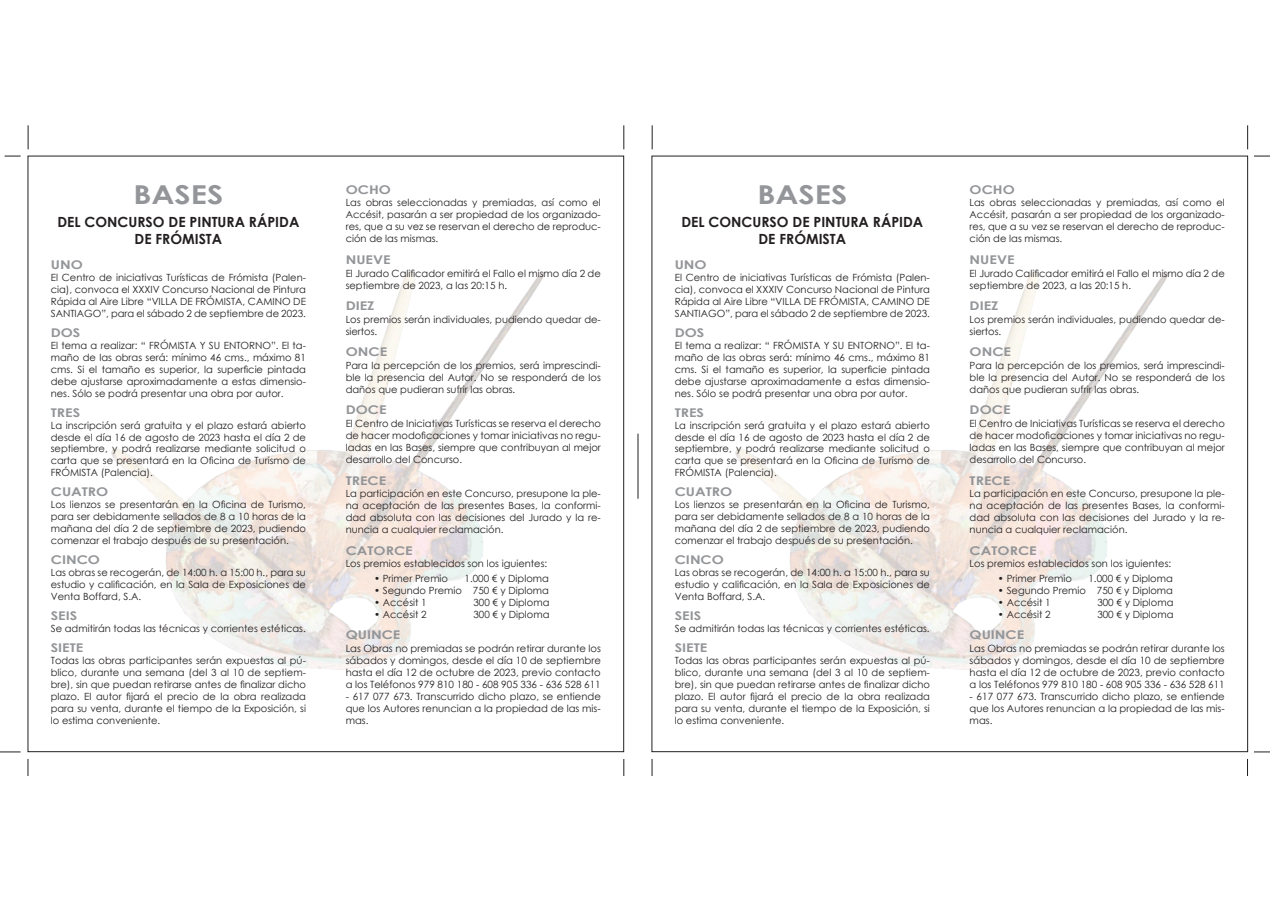
<style>
.page{position:relative;width:1276px;height:908px;background:#fff}
.page>*{position:absolute;margin:0;border:0;box-sizing:border-box;transform-origin:0 0}
.t1{font:700 26px "Century Gothic";color:#939598;scale:1.2 1}
.t2{font:700 14px/16.8px "Century Gothic";color:#231f20;text-align:center}
.t3{font:700 12px "Century Gothic";color:#939598;scale:1.2 1}
.t4{font:10px/12px "Century Gothic";color:#231f20;text-align:justify}
.t5{font:9.9px/11.9px "Century Gothic";color:#231f20;text-align:justify}
</style>
<div class="page">
<img style="left:111px;top:270px;width:434px;height:400px">
<svg style="left:1247px;top:125px;width:1px;height:24px"></svg>
<svg style="left:652px;top:125px;width:1px;height:24px"></svg>
<svg style="left:623px;top:125px;width:1px;height:24px"></svg>
<hr style="left:638px;top:433px;width:1px;height:65px;background:#231f20">
<svg style="left:28px;top:125px;width:1px;height:24px"></svg>
<svg style="left:5px;top:156px;width:16px;height:1px"></svg>
<svg style="left:0;top:751px;width:21px;height:1px"></svg>
<svg style="left:28px;top:759px;width:1px;height:16px"></svg>
<svg style="left:623px;top:759px;width:1px;height:16px"></svg>
<svg style="left:652px;top:759px;width:1px;height:16px"></svg>
<svg style="left:1247px;top:759px;width:1px;height:16px"></svg>
<svg style="left:1254px;top:751px;width:16px;height:1px"></svg>
<svg style="left:1254px;top:156px;width:16px;height:1px"></svg>
<img style="left:735px;top:270px;width:434px;height:400px">
<h1 class="t1" style="left:133px;top:175px;width:76px">BASES</h1>
<h2 class="t2" style="left:57px;top:212px;width:243px">DEL CONCURSO DE PINTURA RÁPIDA<br>DE FRÓMISTA</h2>
<p class="t3" style="left:51px;top:256px;width:28px">UNO</p>
<p class="t5" style="left:51px;top:271px;width:257px">El Centro de iniciativas Turísticas de Frómista (Palen&shy;cia), convoca el XXXIV Concurso Nacional de Pintura Rápida al Aire Libre “VILLA DE FRÓMISTA, CAMINO DE SANTIAGO”, para el sábado 2 de septiembre de 2023.</p>
<p class="t3" style="left:51px;top:323px;width:26px">DOS</p>
<p class="t5" style="left:51px;top:339px;width:257px">El tema a realizar: “ FRÓMISTA Y SU ENTORNO”. El ta&shy;maño de las obras será: mínimo 46 cms., máximo 81 cms. Si el tamaño es superior, la superficie pintada debe ajustarse aproximadamente a estas dimensio&shy;nes. Sólo se podrá presentar una obra por autor.</p>
<p class="t3" style="left:51px;top:403px;width:26px">TRES</p>
<p class="t5" style="left:51px;top:419px;width:257px">La inscripción será gratuita y el plazo estará abierto desde el día 16 de agosto de 2023 hasta el día 2 de septiembre, y podrá realizarse mediante solicitud o carta que se presentará en la Oficina de Turismo de FRÓMISTA (Palencia).</p>
<p class="t3" style="left:51px;top:482px;width:50px">CUATRO</p>
<p class="t5" style="left:51px;top:498px;width:257px">Los lienzos se presentarán en la Oficina de Turismo, para ser debidamente sellados de 8 a 10 horas de la mañana del día 2 de septiembre de 2023, pudiendo comenzar el trabajo después de su presentación.</p>
<p class="t3" style="left:51px;top:550px;width:43px">CINCO</p>
<p class="t5" style="left:51px;top:566px;width:257px">Las obras se recogerán, de 14:00 h. a 15:00 h., para su estudio y calificación, en la Sala de Exposiciones de Venta Boffard, S.A.</p>
<p class="t3" style="left:51px;top:606px;width:24px">SEIS</p>
<p class="t5" style="left:51px;top:622px;width:256px">Se admitirán todas las técnicas y corrientes estéticas.</p>
<p class="t3" style="left:51px;top:638px;width:29px">SIETE</p>
<p class="t5" style="left:51px;top:654px;width:257px">Todas las obras participantes serán expuestas al pú&shy;blico, durante una semana (del 3 al 10 de septiem&shy;bre), sin que puedan retirarse antes de finalizar dicho plazo. El autor fijará el precio de la obra realizada para su venta, durante el tiempo de la Exposición, si lo estima conveniente.</p>
<p class="t3" style="left:346px;top:180px;width:39px">OCHO</p>
<p class="t5" style="left:346px;top:197px;width:257px">Las obras seleccionadas y premiadas, así como el Accésit, pasarán a ser propiedad de los organizado&shy;res, que a su vez se reservan el derecho de reproduc&shy;ción de las mismas.</p>
<p class="t3" style="left:346px;top:250px;width:39px">NUEVE</p>
<p class="t5" style="left:346px;top:267px;width:257px">El Jurado Calificador emitirá el Fallo el mismo día 2 de septiembre de 2023, a las 20:15 h.</p>
<p class="t3" style="left:346px;top:296px;width:25px">DIEZ</p>
<p class="t5" style="left:346px;top:313px;width:257px">Los premios serán individuales, pudiendo quedar de&shy;siertos.</p>
<p class="t3" style="left:346px;top:342px;width:36px">ONCE</p>
<p class="t5" style="left:346px;top:359px;width:257px">Para la percepción de los premios, será imprescindi&shy;ble la presencia del Autor. No se responderá de los daños que pudieran sufrir las obras.</p>
<p class="t3" style="left:346px;top:401px;width:36px">DOCE</p>
<p class="t5" style="left:346px;top:417px;width:257px">El Centro de Iniciativas Turísticas se reserva el derecho de hacer modoficaciones y tomar iniciativas no regu&shy;ladas en las Bases, siempre que contribuyan al mejor desarrollo del Concurso.</p>
<p class="t3" style="left:346px;top:471px;width:35px">TRECE</p>
<p class="t5" style="left:346px;top:487px;width:257px">La participación en este Concurso, presupone la ple&shy;na aceptación de las presentes Bases, la conformi&shy;dad absoluta con las decisiones del Jurado y la re&shy;nuncia a cualquier reclamación.</p>
<p class="t3" style="left:346px;top:541px;width:57px">CATORCE</p>
<p class="t5" style="left:346px;top:557px;width:203px">Los premios establecidos son los iguientes:</p>
<p class="t5" style="left:374px;top:572px;width:76px">• Primer Premio</p>
<p class="t5" style="left:464px;top:572px;width:86px">1.000 € y Diploma</p>
<p class="t5" style="left:374px;top:584px;width:176px">• Segundo Premio 750 € y Diploma</p>
<p class="t5" style="left:374px;top:596px;width:54px">• Accésit 1</p>
<p class="t5" style="left:473px;top:596px;width:78px">300 € y Diploma</p>
<p class="t5" style="left:374px;top:608px;width:54px">• Accésit 2</p>
<p class="t5" style="left:473px;top:608px;width:78px">300 € y Diploma</p>
<p class="t3" style="left:346px;top:625px;width:47px">QUINCE</p>
<p class="t4" style="left:346px;top:642px;width:257px">Las Obras no premiadas se podrán retirar durante los sábados y domingos, desde el día 10 de septiembre hasta el día 12 de octubre de 2023, previo contacto a los Teléfonos 979 810 180 - 608 905 336 - 636 528 611</p>
<p class="t4" style="left:346px;top:690px;width:257px">- 617 077 673. Transcurrido dicho plazo, se entiende que los Autores renuncian a la propiedad de las mis&shy;mas.</p>
<h1 class="t1" style="left:757px;top:175px;width:76px">BASES</h1>
<h2 class="t2" style="left:681px;top:212px;width:243px">DEL CONCURSO DE PINTURA RÁPIDA<br>DE FRÓMISTA</h2>
<p class="t3" style="left:675px;top:256px;width:28px">UNO</p>
<p class="t5" style="left:675px;top:271px;width:257px">El Centro de iniciativas Turísticas de Frómista (Palen&shy;cia), convoca el XXXIV Concurso Nacional de Pintura Rápida al Aire Libre “VILLA DE FRÓMISTA, CAMINO DE SANTIAGO”, para el sábado 2 de septiembre de 2023.</p>
<p class="t3" style="left:675px;top:323px;width:26px">DOS</p>
<p class="t5" style="left:675px;top:339px;width:257px">El tema a realizar: “ FRÓMISTA Y SU ENTORNO”. El ta&shy;maño de las obras será: mínimo 46 cms., máximo 81 cms. Si el tamaño es superior, la superficie pintada debe ajustarse aproximadamente a estas dimensio&shy;nes. Sólo se podrá presentar una obra por autor.</p>
<p class="t3" style="left:675px;top:403px;width:26px">TRES</p>
<p class="t5" style="left:675px;top:419px;width:257px">La inscripción será gratuita y el plazo estará abierto desde el día 16 de agosto de 2023 hasta el día 2 de septiembre, y podrá realizarse mediante solicitud o carta que se presentará en la Oficina de Turismo de FRÓMISTA (Palencia).</p>
<p class="t3" style="left:675px;top:482px;width:50px">CUATRO</p>
<p class="t5" style="left:675px;top:498px;width:257px">Los lienzos se presentarán en la Oficina de Turismo, para ser debidamente sellados de 8 a 10 horas de la mañana del día 2 de septiembre de 2023, pudiendo comenzar el trabajo después de su presentación.</p>
<p class="t3" style="left:675px;top:550px;width:43px">CINCO</p>
<p class="t5" style="left:675px;top:566px;width:257px">Las obras se recogerán, de 14:00 h. a 15:00 h., para su estudio y calificación, en la Sala de Exposiciones de Venta Boffard, S.A.</p>
<p class="t3" style="left:675px;top:606px;width:24px">SEIS</p>
<p class="t5" style="left:675px;top:622px;width:256px">Se admitirán todas las técnicas y corrientes estéticas.</p>
<p class="t3" style="left:675px;top:638px;width:29px">SIETE</p>
<p class="t5" style="left:675px;top:654px;width:257px">Todas las obras participantes serán expuestas al pú&shy;blico, durante una semana (del 3 al 10 de septiem&shy;bre), sin que puedan retirarse antes de finalizar dicho plazo. El autor fijará el precio de la obra realizada para su venta, durante el tiempo de la Exposición, si lo estima conveniente.</p>
<p class="t3" style="left:969px;top:180px;width:39px">OCHO</p>
<p class="t5" style="left:969px;top:197px;width:257px">Las obras seleccionadas y premiadas, así como el Accésit, pasarán a ser propiedad de los organizado&shy;res, que a su vez se reservan el derecho de reproduc&shy;ción de las mismas.</p>
<p class="t3" style="left:969px;top:250px;width:39px">NUEVE</p>
<p class="t5" style="left:969px;top:267px;width:257px">El Jurado Calificador emitirá el Fallo el mismo día 2 de septiembre de 2023, a las 20:15 h.</p>
<p class="t3" style="left:969px;top:296px;width:25px">DIEZ</p>
<p class="t5" style="left:969px;top:313px;width:257px">Los premios serán individuales, pudiendo quedar de&shy;siertos.</p>
<p class="t3" style="left:969px;top:342px;width:36px">ONCE</p>
<p class="t5" style="left:969px;top:359px;width:257px">Para la percepción de los premios, será imprescindi&shy;ble la presencia del Autor. No se responderá de los daños que pudieran sufrir las obras.</p>
<p class="t3" style="left:969px;top:401px;width:36px">DOCE</p>
<p class="t5" style="left:969px;top:417px;width:257px">El Centro de Iniciativas Turísticas se reserva el derecho de hacer modoficaciones y tomar iniciativas no regu&shy;ladas en las Bases, siempre que contribuyan al mejor desarrollo del Concurso.</p>
<p class="t3" style="left:969px;top:471px;width:35px">TRECE</p>
<p class="t5" style="left:969px;top:487px;width:257px">La participación en este Concurso, presupone la ple&shy;na aceptación de las presentes Bases, la conformi&shy;dad absoluta con las decisiones del Jurado y la re&shy;nuncia a cualquier reclamación.</p>
<p class="t3" style="left:969px;top:541px;width:57px">CATORCE</p>
<p class="t5" style="left:969px;top:557px;width:203px">Los premios establecidos son los iguientes:</p>
<p class="t5" style="left:998px;top:572px;width:76px">• Primer Premio</p>
<p class="t5" style="left:1088px;top:572px;width:86px">1.000 € y Diploma</p>
<p class="t5" style="left:998px;top:584px;width:176px">• Segundo Premio 750 € y Diploma</p>
<p class="t5" style="left:998px;top:596px;width:54px">• Accésit 1</p>
<p class="t5" style="left:1097px;top:596px;width:78px">300 € y Diploma</p>
<p class="t5" style="left:998px;top:608px;width:54px">• Accésit 2</p>
<p class="t5" style="left:1097px;top:608px;width:78px">300 € y Diploma</p>
<p class="t3" style="left:969px;top:625px;width:47px">QUINCE</p>
<p class="t4" style="left:969px;top:642px;width:257px">Las Obras no premiadas se podrán retirar durante los sábados y domingos, desde el día 10 de septiembre hasta el día 12 de octubre de 2023, previo contacto a los Teléfonos 979 810 180 - 608 905 336 - 636 528 611</p>
<p class="t4" style="left:969px;top:690px;width:257px">- 617 077 673. Transcurrido dicho plazo, se entiende que los Autores renuncian a la propiedad de las mis&shy;mas.</p>
</div>
